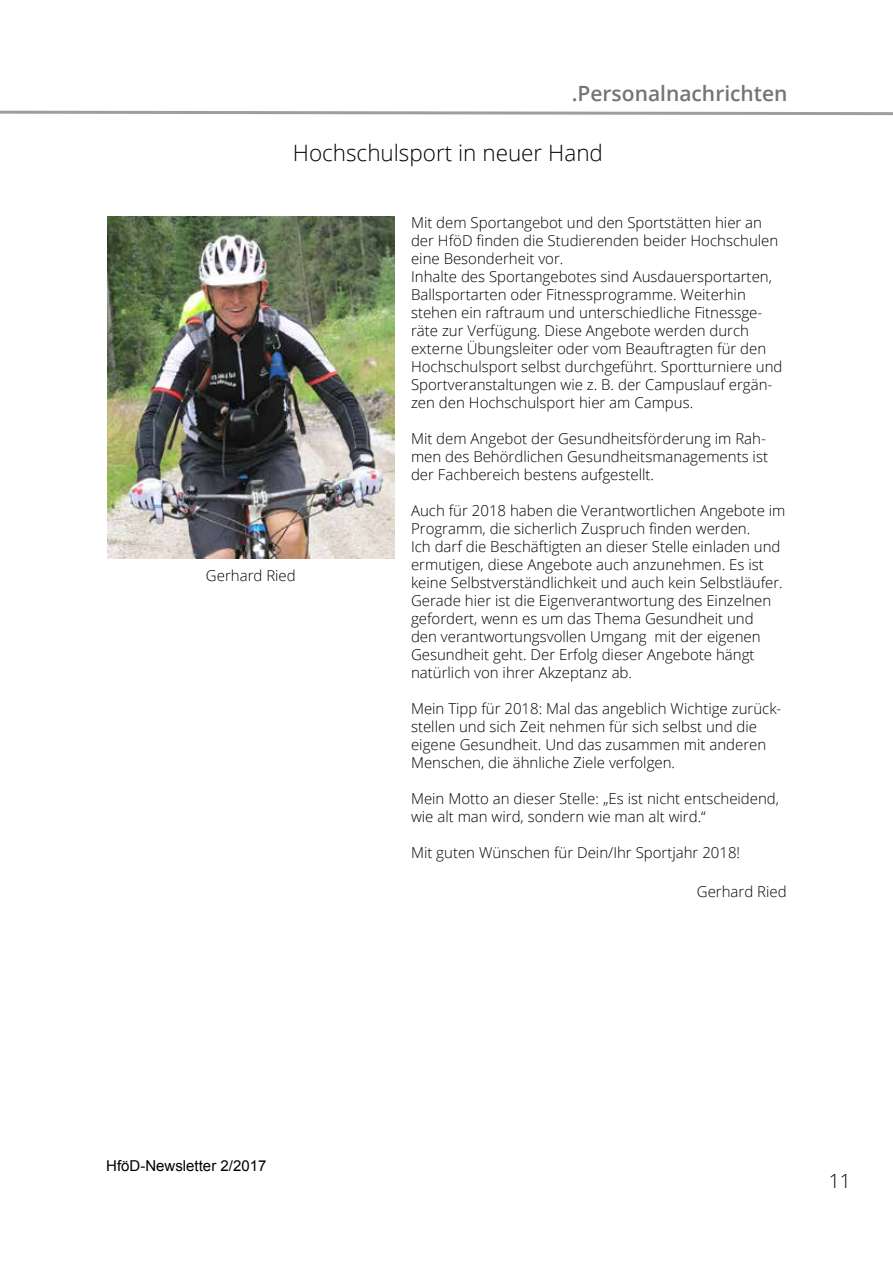
<style>
.page{position:relative;width:893px;height:1263px;background:#fff}
.page>*{position:absolute;margin:0;border:0;box-sizing:border-box;transform-origin:0 0}
.t1{font:300 22.5px "Open Sans";color:#000}
.t2{font:600 21px "Open Sans";color:#747474}
.t3{font:300 19.5px "Open Sans";color:#000}
.t4{font:300 15px/18px "Open Sans";color:#000}
.t5{font:15px "Arial";color:#000}
</style>
<div class="page">
<svg style="left:0;top:110px;width:893px;height:6px"></svg>
<img style="left:107px;top:216px;width:288px;height:342px">
<h2 class="t2" style="left:572px;top:79px;width:217px">.Personalnachrichten</h2>
<h1 class="t1" style="left:293px;top:138px;width:312px">Hochschulsport in neuer Hand</h1>
<p class="t4" style="left:206px;top:566px;width:91px">Gerhard Ried</p>
<p class="t4" style="left:411px;top:213px;width:373px">Mit dem Sportangebot und den Sportstätten hier an der HföD finden die Studierenden beider Hochschulen eine Besonderheit vor.<br>Inhalte des Sportangebotes sind Ausdauersportarten, Ballsportarten oder Fitnessprogramme. Weiterhin stehen ein raftraum und unterschiedliche Fitnessge&shy;räte zur Verfügung. Diese Angebote werden durch externe Übungsleiter oder vom Beauftragten für den Hochschulsport selbst durchgeführt. Sportturniere und Sportveranstaltungen wie z. B. der Campuslauf ergän&shy;zen den Hochschulsport hier am Campus.</p>
<p class="t4" style="left:411px;top:429px;width:358px">Mit dem Angebot der Gesundheitsförderung im Rah&shy;men des Behördlichen Gesundheitsmanagements ist der Fachbereich bestens aufgestellt.</p>
<p class="t4" style="left:411px;top:501px;width:376px">Auch für 2018 haben die Verantwortlichen Angebote im Programm, die sicherlich Zuspruch finden werden.<br>Ich darf die Beschäftigten an dieser Stelle einladen und ermutigen, diese Angebote auch anzunehmen. Es ist keine Selbstverständlichkeit und auch kein Selbstläufer.<br>Gerade hier ist die Eigenverantwortung des Einzelnen gefordert, wenn es um das Thema Gesundheit und<br>den verantwortungsvollen Umgang mit der eigenen Gesundheit geht. Der Erfolg dieser Angebote hängt natürlich von ihrer Akzeptanz ab.</p>
<p class="t4" style="left:411px;top:699px;width:372px">Mein Tipp für 2018: Mal das angeblich Wichtige zurück&shy;stellen und sich Zeit nehmen für sich selbst und die eigene Gesundheit. Und das zusammen mit anderen Menschen, die ähnliche Ziele verfolgen.</p>
<p class="t4" style="left:411px;top:789px;width:370px">Mein Motto an dieser Stelle: „Es ist nicht entscheidend, wie alt man wird, sondern wie man alt wird.“</p>
<p class="t4" style="left:411px;top:843px;width:331px">Mit guten Wünschen für Dein/Ihr Sportjahr 2018!</p>
<p class="t4" style="left:697px;top:882px;width:91px">Gerhard Ried</p>
<p class="t5" style="left:106px;top:1156px;width:162px">HföD-Newsletter 2/2017</p>
<h3 class="t3" style="left:829px;top:1168px;width:24px">11</h3>
</div>
